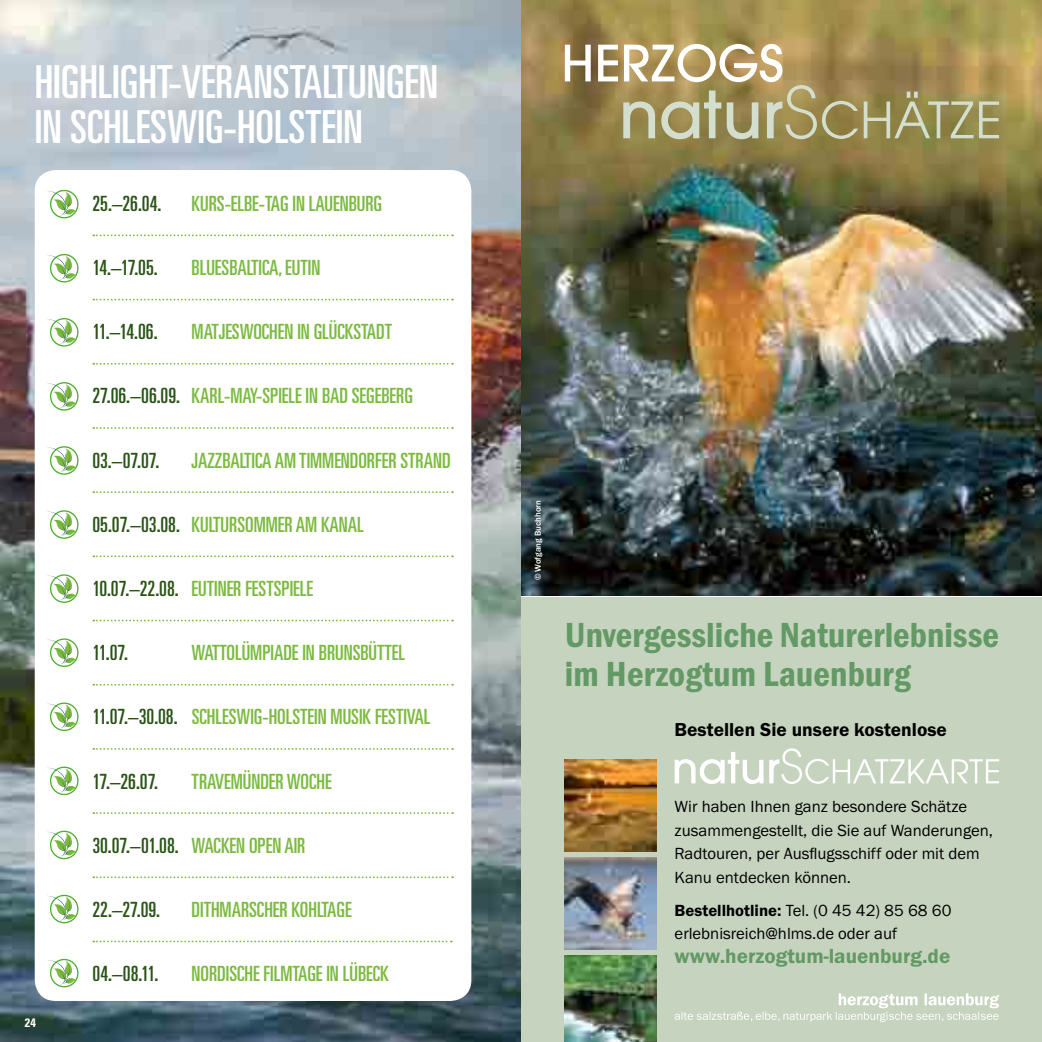
<style>
.page{position:relative;width:1042px;height:1042px;background:#fff}
.page>*{position:absolute;margin:0;border:0;box-sizing:border-box;transform-origin:0 0}
.t1{font:ultra-condensed 45.5px/45.5px "Univers LT Std";color:#fff}
.t2{font:600 condensed 36.05px/38.7px "Franklin Gothic Itc T";color:#639965}
.t3{font:600 21.18px "Franklin Gothic Itc T";color:#639965}
.t4{font:ultra-condensed 21px "Univers";color:#7bba3f}
.t5{font:ultra-condensed 21px "Univers";color:#295416}
.t6{font:600 19.43px "Franklin Gothic Itc T";color:#000}
.t7{font:16.8px/23.4px "Franklin Gothic Itc T";color:#000}
.t8{font:700 condensed 12.25px "Univers";color:#fff}
.t9{font:500 8.75px "Franklin Gothic Itc T";color:#fff}
.s1{color:#295416}
.s2{color:#7bba3f}
.s3{font-weight:600}
</style>
<div class="page">
<img style="left:0;top:0;width:521px;height:1042px">
<div style="left:521px;top:598px;width:521px;height:444px;background:#c6d4bf"></div>
<img style="left:521px;top:0;width:521px;height:595px">
<svg style="left:674px;top:993px;width:325px;height:29px"></svg>
<svg style="left:565px;top:45px;width:26px;height:36px"></svg>
<svg style="left:598px;top:44px;width:260px;height:95px;background:#b2a275"></svg>
<svg style="left:864px;top:92px;width:109px;height:46px;background:#a09966"></svg>
<svg style="left:979px;top:101px;width:20px;height:37px"></svg>
<svg style="left:674px;top:748px;width:325px;height:36px"></svg>
<img style="left:565px;top:760px;width:91px;height:91px">
<img style="left:565px;top:858px;width:91px;height:91px">
<img style="left:565px;top:956px;width:91px;height:86px">
<div style="left:35px;top:170px;width:436px;height:831px;background:#fff;border-radius:21px"></div>
<svg style="left:93px;top:234px;width:360px;height:2px"></svg>
<svg style="left:93px;top:299px;width:360px;height:1px"></svg>
<svg style="left:93px;top:363px;width:360px;height:2px"></svg>
<svg style="left:93px;top:427px;width:360px;height:2px"></svg>
<svg style="left:93px;top:491px;width:360px;height:2px"></svg>
<svg style="left:93px;top:555px;width:360px;height:2px"></svg>
<svg style="left:93px;top:620px;width:360px;height:1px"></svg>
<svg style="left:93px;top:684px;width:360px;height:1px"></svg>
<svg style="left:93px;top:748px;width:360px;height:2px"></svg>
<svg style="left:93px;top:812px;width:360px;height:2px"></svg>
<svg style="left:93px;top:876px;width:360px;height:2px"></svg>
<svg style="left:93px;top:940px;width:359px;height:2px"></svg>
<div style="left:50px;top:190px;width:29px;height:28px;border:1px solid #50ae2f;border-radius:50%"></div>
<svg style="left:48px;top:191px;width:29px;height:25px"></svg>
<div style="left:50px;top:254px;width:29px;height:28px;border:1px solid #50ae2f;border-radius:50%"></div>
<svg style="left:47px;top:255px;width:30px;height:25px"></svg>
<div style="left:50px;top:318px;width:29px;height:28px;border:1px solid #50ae2f;border-radius:50%"></div>
<svg style="left:47px;top:319px;width:30px;height:25px"></svg>
<div style="left:50px;top:382px;width:29px;height:29px;border:1px solid #50ae2f;border-radius:50%"></div>
<svg style="left:47px;top:383px;width:30px;height:25px"></svg>
<div style="left:50px;top:446px;width:29px;height:29px;border:1px solid #50ae2f;border-radius:50%"></div>
<svg style="left:47px;top:447px;width:30px;height:25px"></svg>
<div style="left:50px;top:510px;width:29px;height:29px;border:1px solid #50ae2f;border-radius:50%"></div>
<svg style="left:47px;top:511px;width:30px;height:25px"></svg>
<div style="left:50px;top:574px;width:29px;height:29px;border:1px solid #50ae2f;border-radius:50%"></div>
<svg style="left:47px;top:575px;width:30px;height:25px"></svg>
<div style="left:50px;top:638px;width:29px;height:29px;border:1px solid #50ae2f;border-radius:50%"></div>
<svg style="left:47px;top:639px;width:30px;height:25px"></svg>
<div style="left:50px;top:702px;width:29px;height:29px;border:1px solid #50ae2f;border-radius:50%"></div>
<svg style="left:47px;top:703px;width:30px;height:26px"></svg>
<div style="left:50px;top:766px;width:29px;height:29px;border:1px solid #50ae2f;border-radius:50%"></div>
<svg style="left:47px;top:767px;width:30px;height:26px"></svg>
<div style="left:50px;top:830px;width:29px;height:29px;border:1px solid #50ae2f;border-radius:50%"></div>
<svg style="left:47px;top:831px;width:30px;height:26px"></svg>
<div style="left:50px;top:895px;width:29px;height:28px;border:1px solid #50ae2f;border-radius:50%"></div>
<svg style="left:47px;top:895px;width:30px;height:26px"></svg>
<div style="left:50px;top:959px;width:29px;height:28px;border:1px solid #50ae2f;border-radius:50%"></div>
<svg style="left:47px;top:959px;width:30px;height:26px"></svg>
<h1 class="t1" style="left:35px;top:59px;width:405px">HIGHLIGHT-VERANSTALTUNGEN<br>IN SCHLESWIG-HOLSTEIN</h1>
<p class="t5" style="left:92px;top:191px;width:71px">25.–26.04.</p>
<p class="t4" style="left:192px;top:191px;width:134px">KURS-ELBE-TAG IN LAUENBURG</p>
<p class="t5" style="left:92px;top:256px;width:67px">14.–17.05.</p>
<p class="t4" style="left:192px;top:256px;width:50px">BLUESBALTICA</p>
<p class="t4" style="left:279px;top:256px;width:22px">, EUTIN</p>
<p class="t5" style="left:92px;top:320px;width:67px">11.–14.06.</p>
<p class="t4" style="left:192px;top:320px;width:9px">MATJE</p>
<p class="t4" style="left:232px;top:320px;width:138px">SWOCHEN IN GLÜCKSTADT</p>
<p class="t4" style="left:92px;top:384px;width:268px"><span class="s1">27.06.–06.09.</span> KARL-MAY-SPIELE IN BAD SEGEBERG</p>
<p class="t5" style="left:92px;top:448px;width:69px">03.–07.07.</p>
<p class="t4" style="left:192px;top:448px;width:43px">JAZZBALTICA</p>
<p class="t4" style="left:275px;top:448px;width:69px">AM TIMMENDOR</p>
<p class="t4" style="left:375px;top:448px;width:35px">FER STRAND</p>
<p class="t5" style="left:92px;top:512px;width:116px">05.07.–03.08. <span class="s2">KULTUR</span></p>
<p class="t4" style="left:237px;top:512px;width:102px">SOMMER AM KANAL</p>
<p class="t5" style="left:92px;top:576px;width:114px">10.07.–22.08. <span class="s2">EUTINER</span></p>
<p class="t4" style="left:245px;top:576px;width:51px">FESTSPIELE</p>
<p class="t5" style="left:92px;top:641px;width:37px">11.07.</p>
<p class="t4" style="left:192px;top:641px;width:16px">WATTOL</p>
<p class="t4" style="left:242px;top:641px;width:144px">ÜMPIADE IN BRUNSBÜTTEL</p>
<p class="t4" style="left:92px;top:705px;width:331px"><span class="s1">11.07.–30.08.</span> SCHLESWIG-HOLSTEIN MUSIK FESTIVAL</p>
<p class="t5" style="left:92px;top:769px;width:67px">17.–26.07.</p>
<p class="t4" style="left:192px;top:769px;width:69px">TRAVEMÜNDER</p>
<p class="t4" style="left:287px;top:769px;width:45px">WOCHE</p>
<p class="t5" style="left:92px;top:833px;width:115px">30.07.–01.08. <span class="s2">WACKEN</span></p>
<p class="t4" style="left:249px;top:833px;width:51px">OPEN AIR</p>
<p class="t5" style="left:92px;top:897px;width:69px">22.–27.09.</p>
<p class="t4" style="left:192px;top:897px;width:134px">DITHMARSCHER KOHLTAGE</p>
<p class="t8" style="left:25px;top:1015px;width:13px">24</p>
<p class="t5" style="left:92px;top:962px;width:68px">04.–08.11.</p>
<p class="t4" style="left:192px;top:962px;width:110px">NORDISCHE FILMTAGE</p>
<p class="t4" style="left:326px;top:962px;width:41px">IN LÜBECK</p>
<p class="t9" style="left:533px;top:580px;width:82px;rotate:-90deg">© Wofgang Buchhorn</p>
<h2 class="t2" style="left:565px;top:615px;width:436px">Unvergessliche Naturerlebnisse im Herzogtum Lauenburg</h2>
<p class="t6" style="left:674px;top:718px;width:274px">Bestellen Sie unsere kostenlose</p>
<p class="t7" style="left:674px;top:795px;width:320px">Wir haben Ihnen ganz besondere Schätze zusammengestellt, die Sie auf Wanderungen, Radtouren, per Ausflugsschiff oder mit dem Kanu entdecken können.</p>
<p class="t7" style="left:674px;top:898px;width:278px"><span class="s3">Bestellhotline:</span> Tel. (0 45 42) 85 68 60 erlebnisreich@hlms.de oder auf</p>
<p class="t3" style="left:674px;top:943px;width:277px">www.herzogtum-lauenburg.de</p>
</div>
